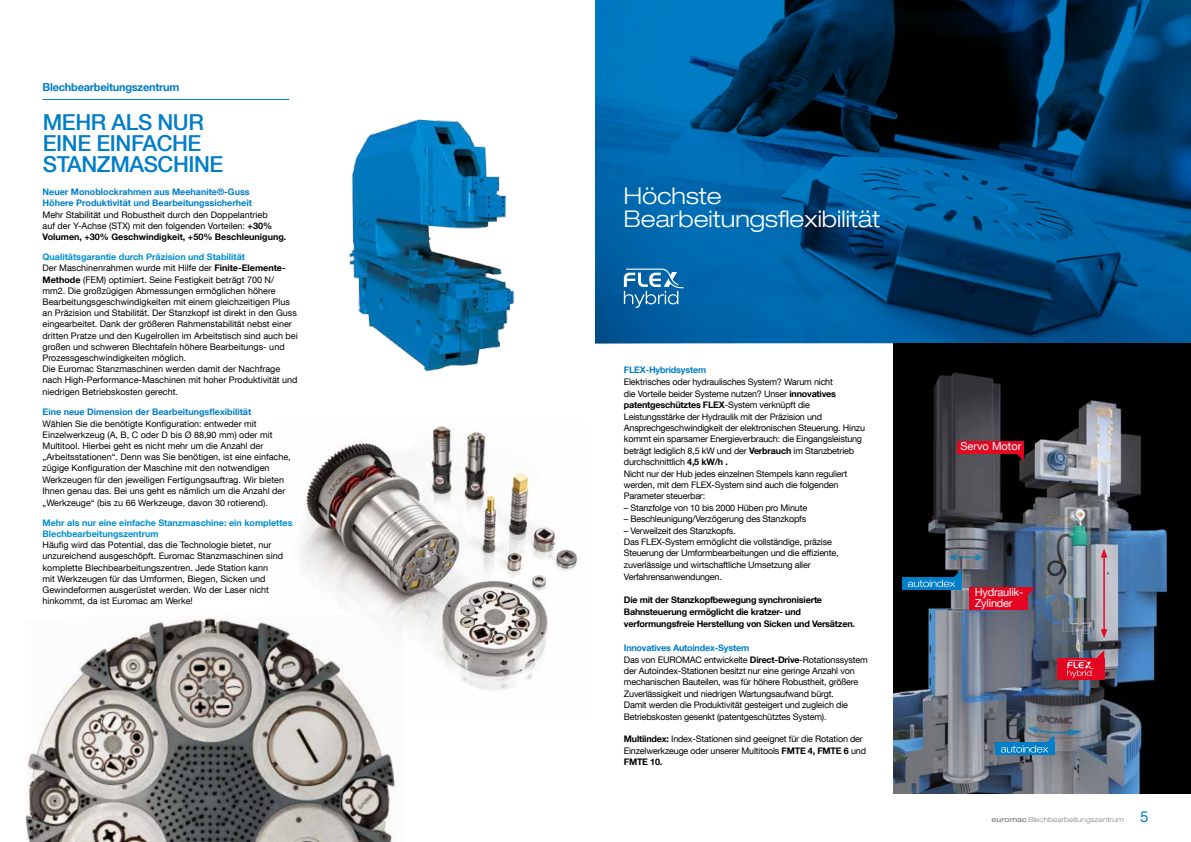
<style>
.page{position:relative;width:1191px;height:842px;background:#fff}
.page>*{position:absolute;margin:0;border:0;box-sizing:border-box;transform-origin:0 0}
.t1{font:300 expanded 23px/23px "Helvetica Neue LT Com";color:#fff}
.t2{font:500 22px/21px "Helvetica Neue LT Com";letter-spacing:-.02em;color:#007ec7}
.t3{font:700 11px "Helvetica Neue LT Com";letter-spacing:-.02em;color:#007ec7}
.t4{font:11px/11px "Helvetica Neue LT Com";letter-spacing:-.02em;color:#fff}
.t5{font:11px "Helvetica Neue LT Com";color:#fff}
.t6{font:9px/11.3px "Helvetica Neue LT Com";color:#000}
.t7{font:9px/11.4px "Helvetica Neue LT Com";letter-spacing:-.02em;color:#000}
.t8{font:700 9px/11.7px "Helvetica Neue LT Com";letter-spacing:-.02em;color:#000}
.t9{font:700 9px/11.2px "Helvetica Neue LT Com";color:#007ec7}
.t10{font:700 9px/11.2px "Helvetica Neue LT Com";color:#008ed0}
.t11{font:700 9px "Helvetica Neue LT Com";letter-spacing:-.02em;color:#007ec7}
.t12{font:300 expanded 7px "Helvetica Neue LT Com";color:#878786}
.s1{font-weight:700}
.s2{font-weight:700;color:#008ed0}
.s3{font-weight:700;color:#007ec7}
.s4{font-weight:500}
.s5{font-weight:400;font-stretch:normal;font-size:15px;color:#007ec7}
</style>
<div class="page">
<svg style="left:595px;top:0;width:596px;height:343px;background:#00497c"></svg>
<img style="left:25px;top:618px;width:370px;height:224px">
<img style="left:271px;top:425px;width:307px;height:294px">
<img style="left:893px;top:343px;width:298px;height:451px">
<hr style="left:1103px;top:555px;width:1px;height:77px;background:#e40520">
<svg style="left:1100px;top:549px;width:7px;height:8px"></svg>
<svg style="left:1100px;top:629px;width:7px;height:9px"></svg>
<div style="left:901px;top:577px;width:60px;height:13px;background:#007ec7"></div>
<svg style="left:907px;top:569px;width:54px;height:18px"></svg>
<svg style="left:994px;top:743px;width:60px;height:12px"></svg>
<svg style="left:1001px;top:735px;width:53px;height:17px"></svg>
<div style="left:1056px;top:658px;width:48px;height:21px;background:#e40520"></div>
<div style="left:957px;top:441px;width:66px;height:12px;background:#e40520"></div>
<svg style="left:1015px;top:453px;width:8px;height:8px"></svg>
<div style="left:968px;top:587px;width:59px;height:23px;background:#e40520"></div>
<svg style="left:1027px;top:587px;width:8px;height:9px"></svg>
<svg style="left:1067px;top:650px;width:37px;height:27px"></svg>
<img style="left:349px;top:119px;width:165px;height:253px">
<svg style="left:623px;top:269px;width:60px;height:39px;background:#3d85b8"></svg>
<hr style="left:43px;top:99px;width:246px;height:1px;background:#007ec7">
<p class="t3" style="left:43px;top:83px;width:138px">Blechbearbeitungszentrum</p>
<h2 class="t2" style="left:43px;top:114px;width:182px">MEHR ALS NUR<br>EINE EINFACHE<br>STANZMASCHINE</h2>
<p class="t9" style="left:43px;top:187px;width:211px">Neuer Monoblockrahmen aus Meehanite®-Guss<br>Höhere Produktivität und Bearbeitungssicherheit</p>
<p class="t6" style="left:43px;top:210px;width:245px">Mehr Stabilität und Robustheit durch den Doppelantrieb<br>auf der Y-Achse (STX) mit den folgenden Vorteilen: <span class="s1">+30%<br>Volumen, +30% Geschwindigkeit, +50% Beschleunigung.</span></p>
<p class="t6" style="left:43px;top:252px;width:257px"><span class="s2">Qualitätsgarantie durch Präzision und Stabilität<br></span>Der Maschinenrahmen wurde mit Hilfe der <span class="s1">Finite-Elemente-Methode</span> (FEM) optimiert. Seine Festigkeit beträgt 700 N/ mm2. Die großzügigen Abmessungen ermöglichen höhere Bearbeitungsgeschwindigkeiten mit einem gleichzeitigen Plus an Präzision und Stabilität. Der Stanzkopf ist direkt in den Guss eingearbeitet. Dank der größeren Rahmenstabilität nebst einer dritten Pratze und den Kugelrollen im Arbeitstisch sind auch bei großen und schweren Blechtafeln höhere Bearbeitungs- und Prozessgeschwindigkeiten möglich.<br>Die Euromac Stanzmaschinen werden damit der Nachfrage nach High-Performance-Maschinen mit hoher Produktivität und niedrigen Betriebskosten gerecht.</p>
<p class="t9" style="left:43px;top:406px;width:210px">Eine neue Dimension der Bearbeitungsflexibilität</p>
<p class="t6" style="left:43px;top:418px;width:250px">Wählen Sie die benötigte Konfiguration: entweder mit Einzelwerkzeug (A, B, C oder D bis Ø 88,90 mm) oder mit Multitool. Hierbei geht es nicht mehr um die Anzahl der „Arbeitsstationen“. Denn was Sie benötigen, ist eine einfache, zügige Konfiguration der Maschine mit den notwendigen Werkzeugen für den jeweiligen Fertigungsauftrag. Wir bieten Ihnen genau das. Bei uns geht es nämlich um die Anzahl der „Werkzeuge“ (bis zu 66 Werkzeuge, davon 30 rotierend).</p>
<p class="t10" style="left:43px;top:518px;width:251px">Mehr als nur eine einfache Stanzmaschine: ein komplettes<br>Blechbearbeitungszentrum</p>
<p class="t6" style="left:43px;top:539px;width:242px">Häufig wird das Potential, das die Technologie bietet, nur unzureichend ausgeschöpft. Euromac Stanzmaschinen sind komplette Blechbearbeitungszentren. Jede Station kann<br>mit Werkzeugen für das Umformen, Biegen, Sicken und Gewindeformen ausgerüstet werden. Wo der Laser nicht hinkommt, da ist Euromac am Werke!</p>
<h1 class="t1" style="left:624px;top:187px;width:258px">Höchste<br>Bearbeitungsflexibilität</h1>
<p class="t11" style="left:624px;top:367px;width:84px">FLEX-Hybridsystem</p>
<p class="t7" style="left:624px;top:377px;width:243px">Elektrisches oder hydraulisches System? Warum nicht<br>die Vorteile beider Systeme nutzen? Unser <span class="s1">innovatives patentgeschütztes FLEX</span>-System verknüpft die Leistungsstärke der Hydraulik mit der Präzision und Ansprechgeschwindigkeit der elektronischen Steuerung. Hinzu kommt ein sparsamer Energieverbrauch: die Eingangsleistung beträgt lediglich 8,5 kW und der <span class="s1">Verbrauch</span> im Stanzbetrieb durchschnittlich <span class="s1">4,5 kW/h .<br></span>Nicht nur der Hub jedes einzelnen Stempels kann reguliert werden, mit dem FLEX-System sind auch die folgenden Parameter steuerbar:</p>
<p class="t7" style="left:624px;top:503px;width:185px">– Stanzfolge von 10 bis 2000 Hüben pro Minute</p>
<p class="t7" style="left:624px;top:514px;width:184px">– Beschleunigung/Verzögerung des Stanzkopfs</p>
<p class="t7" style="left:624px;top:525px;width:216px">– Verweilzeit des Stanzkopfs.<br>Das FLEX-System ermöglicht die vollständige, präzise Steuerung der Umformbearbeitungen und die effiziente, zuverlässige und wirtschaftliche Umsetzung aller Verfahrensanwendungen.</p>
<p class="t8" style="left:624px;top:595px;width:233px">Die mit der Stanzkopfbewegung synchronisierte<br>Bahnsteuerung ermöglicht die kratzer- und verformungsfreie Herstellung von Sicken und Versätzen.</p>
<p class="t7" style="left:624px;top:642px;width:245px"><span class="s3">Innovatives Autoindex-System<br></span>Das von EUROMAC entwickelte <span class="s1">Direct-Drive</span>-Rotationssystem der Autoindex-Stationen besitzt nur eine geringe Anzahl von mechanischen Bauteilen, was für höhere Robustheit, größere Zuverlässigkeit und niedrigen Wartungsaufwand bürgt.<br>Damit werden die Produktivität gesteigert und zugleich die Betriebskosten gesenkt (patentgeschütztes System).</p>
<p class="t7" style="left:624px;top:734px;width:244px"><span class="s1">Multiindex:</span> Index-Stationen sind geeignet für die Rotation der<br>Einzelwerkzeuge oder unserer Multitools <span class="s1">FMTE 4, FMTE 6</span> und<br><span class="s1">FMTE 10.</span></p>
<p class="t5" style="left:960px;top:442px;width:62px">Servo Motor</p>
<p class="t4" style="left:974px;top:588px;width:50px">Hydraulik-<br>Zylinder</p>
<p class="t12" style="left:991px;top:817px;width:158px"><span class="s4">euromac</span> Blechbearbeitungszentrum <span class="s5">5</span></p>
</div>
